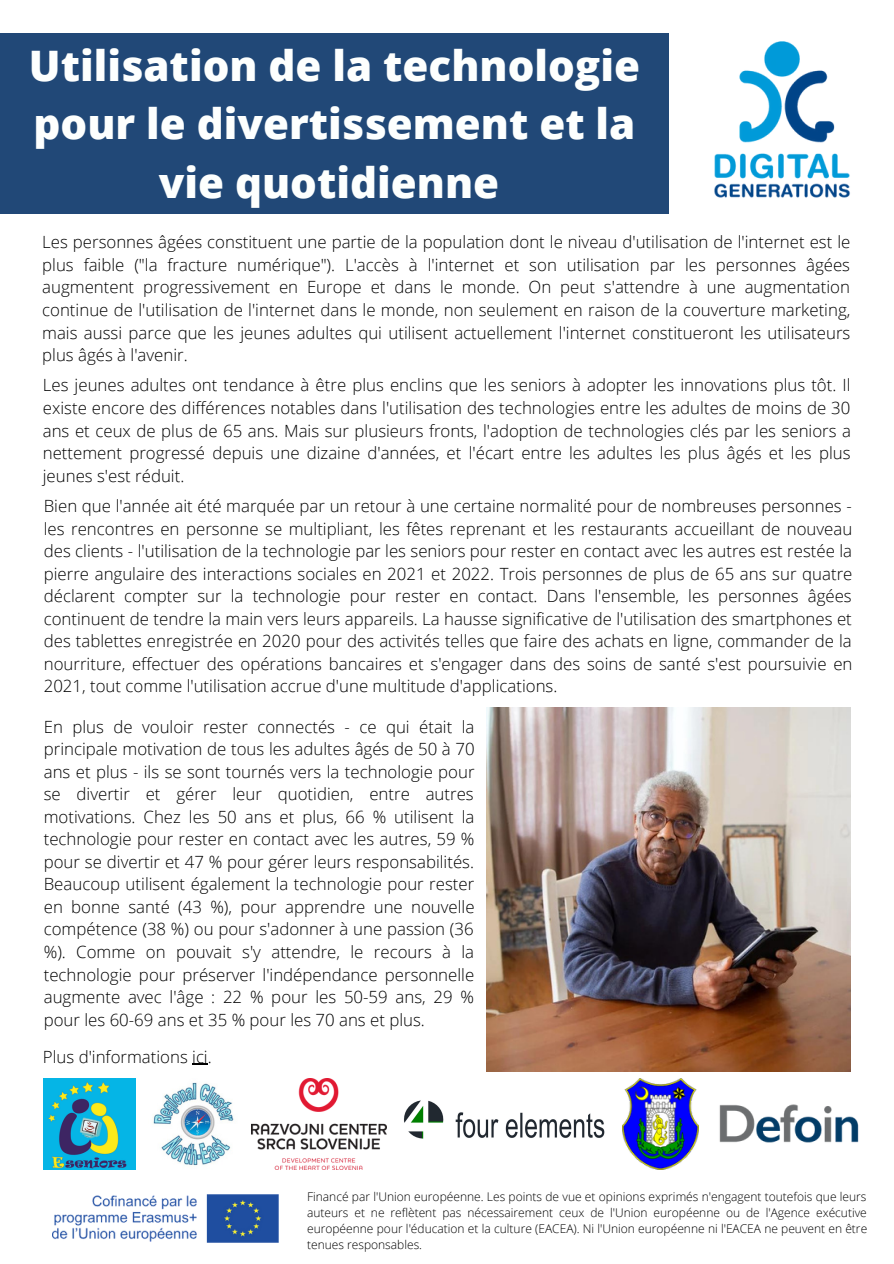
<style>
.page{position:relative;width:894px;height:1264px;background:#fff}
.page>*{position:absolute;margin:0;border:0;box-sizing:border-box;transform-origin:0 0}
.t1{font:800 42px/58.5px "Open Sans";color:#fdfffe;text-align:center}
.t2{font:300 16.8px/22.5px "Open Sans";color:#000;text-align:justify}
.t3{font:300 12px/16px "Open Sans";color:#000;text-align:justify}
</style>
<div class="page">
<div style="left:0;top:33px;width:668px;height:180px;background:#214877"></div>
<img style="left:44px;top:1078px;width:91px;height:91px">
<img style="left:153px;top:1082px;width:81px;height:84px">
<img style="left:252px;top:1078px;width:135px;height:91px">
<img style="left:622px;top:1078px;width:76px;height:91px">
<img style="left:404px;top:1100px;width:201px;height:39px">
<img style="left:719px;top:1104px;width:140px;height:39px">
<img style="left:714px;top:41px;width:136px;height:157px">
<img style="left:487px;top:707px;width:363px;height:364px">
<svg style="left:192px;top:1063px;width:16px;height:1px"></svg>
<img style="left:53px;top:1194px;width:225px;height:48px">
<h1 class="t1" style="left:29px;top:35px;width:612px">Utilisation de la technologie pour le divertissement et la vie quotidienne</h1>
<p class="t2" style="left:42px;top:231px;width:809px">Les personnes âgées constituent une partie de la population dont le niveau d'utilisation de l'internet est le plus faible ("la fracture numérique"). L'accès à l'internet et son utilisation par les personnes âgées augmentent progressivement en Europe et dans le monde. On peut s'attendre à une augmentation continue de l'utilisation de l'internet dans le monde, non seulement en raison de la couverture marketing, mais aussi parce que les jeunes adultes qui utilisent actuellement l'internet constitueront les utilisateurs plus âgés à l'avenir.</p>
<p class="t2" style="left:43px;top:374px;width:809px">Les jeunes adultes ont tendance à être plus enclins que les seniors à adopter les innovations plus tôt. Il existe encore des différences notables dans l'utilisation des technologies entre les adultes de moins de 30 ans et ceux de plus de 65 ans. Mais sur plusieurs fronts, l'adoption de technologies clés par les seniors a nettement progressé depuis une dizaine d'années, et l'écart entre les adultes les plus âgés et les plus jeunes s'est réduit.</p>
<p class="t2" style="left:44px;top:494px;width:810px">Bien que l'année ait été marquée par un retour à une certaine normalité pour de nombreuses personnes - les rencontres en personne se multipliant, les fêtes reprenant et les restaurants accueillant de nouveau des clients - l'utilisation de la technologie par les seniors pour rester en contact avec les autres est restée la pierre angulaire des interactions sociales en 2021 et 2022. Trois personnes de plus de 65 ans sur quatre déclarent compter sur la technologie pour rester en contact. Dans l'ensemble, les personnes âgées continuent de tendre la main vers leurs appareils. La hausse significative de l'utilisation des smartphones et des tablettes enregistrée en 2020 pour des activités telles que faire des achats en ligne, commander de la nourriture, effectuer des opérations bancaires et s'engager dans des soins de santé s'est poursuivie en 2021, tout comme l'utilisation accrue d'une multitude d'applications.</p>
<p class="t2" style="left:44px;top:715px;width:432px">En plus de vouloir rester connectés - ce qui était la principale motivation de tous les adultes âgés de 50 à 70 ans et plus - ils se sont tournés vers la technologie pour se divertir et gérer leur quotidien, entre autres motivations. Chez les 50 ans et plus, 66 % utilisent la technologie pour rester en contact avec les autres, 59 % pour se divertir et 47 % pour gérer leurs responsabilités.<br>Beaucoup utilisent également la technologie pour rester en bonne santé (43 %), pour apprendre une nouvelle compétence (38 %) ou pour s'adonner à une passion (36 %). Comme on pouvait s'y attendre, le recours à la technologie pour préserver l'indépendance personnelle augmente avec l'âge : 22 % pour les 50-59 ans, 29 % pour les 60-69 ans et 35 % pour les 70 ans et plus.</p>
<p class="t2" style="left:43px;top:1044px;width:170px">Plus d'informations ici.</p>
<p class="t3" style="left:307px;top:1188px;width:561px">Financé par l'Union européenne. Les points de vue et opinions exprimés n'engagent toutefois que leurs auteurs et ne reflètent pas nécessairement ceux de l'Union européenne ou de l'Agence exécutive européenne pour l'éducation et la culture (EACEA). Ni l'Union européenne ni l'EACEA ne peuvent en être tenues responsables.</p>
</div>
